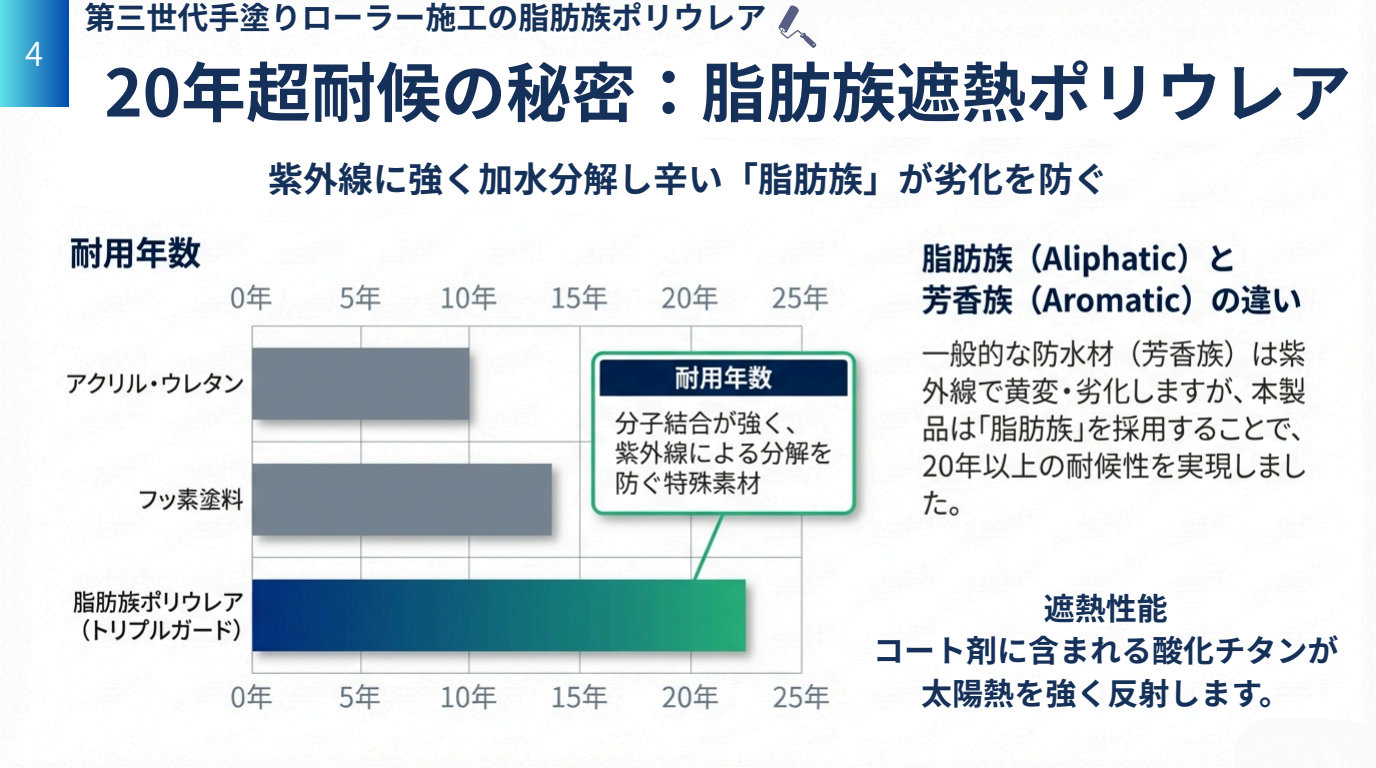
<style>
.page{position:relative;width:1376px;height:768px;background:#fff}
.page>*{position:absolute;margin:0;border:0;box-sizing:border-box;transform-origin:0 0}
.t1{font:700 65px "Source Han Sans JP";color:#153159}
.t2{font:700 35px "Source Han Sans JP";color:#153159}
.t3{font:33px "Source Han Sans JP";color:#fff}
.t4{font:700 31px/42.8px "Source Han Sans JP";color:#153159;text-align:center}
</style>
<div class="page">
<img style="left:67px;top:0;width:1238px;height:710px">
<div style="left:0;top:0;width:68px;height:107px;background:linear-gradient(to right,#5de0e6,#0450af)"></div>
<img style="left:778px;top:6px;width:38px;height:42px">
<p class="t3" style="left:25px;top:28px;width:20px">4</p>
<p class="t4" style="left:84px;top:-5px;width:683px">第三世代手塗りローラー施工の脂肪族ポリウレア</p>
<h1 class="t1" style="left:104px;top:41px;width:1248px">20年超耐候の秘密：脂肪族遮熱ポリウレア</h1>
<h2 class="t2" style="left:268px;top:151px;width:841px">紫外線に強く加水分解し辛い「脂肪族」が劣化を防ぐ</h2>
<p class="t4" style="left:1043px;top:585px;width:125px">遮熱性能</p>
<p class="t4" style="left:873px;top:628px;width:466px">コート剤に含まれる酸化チタンが太陽熱を強く反射します。</p>
</div>
